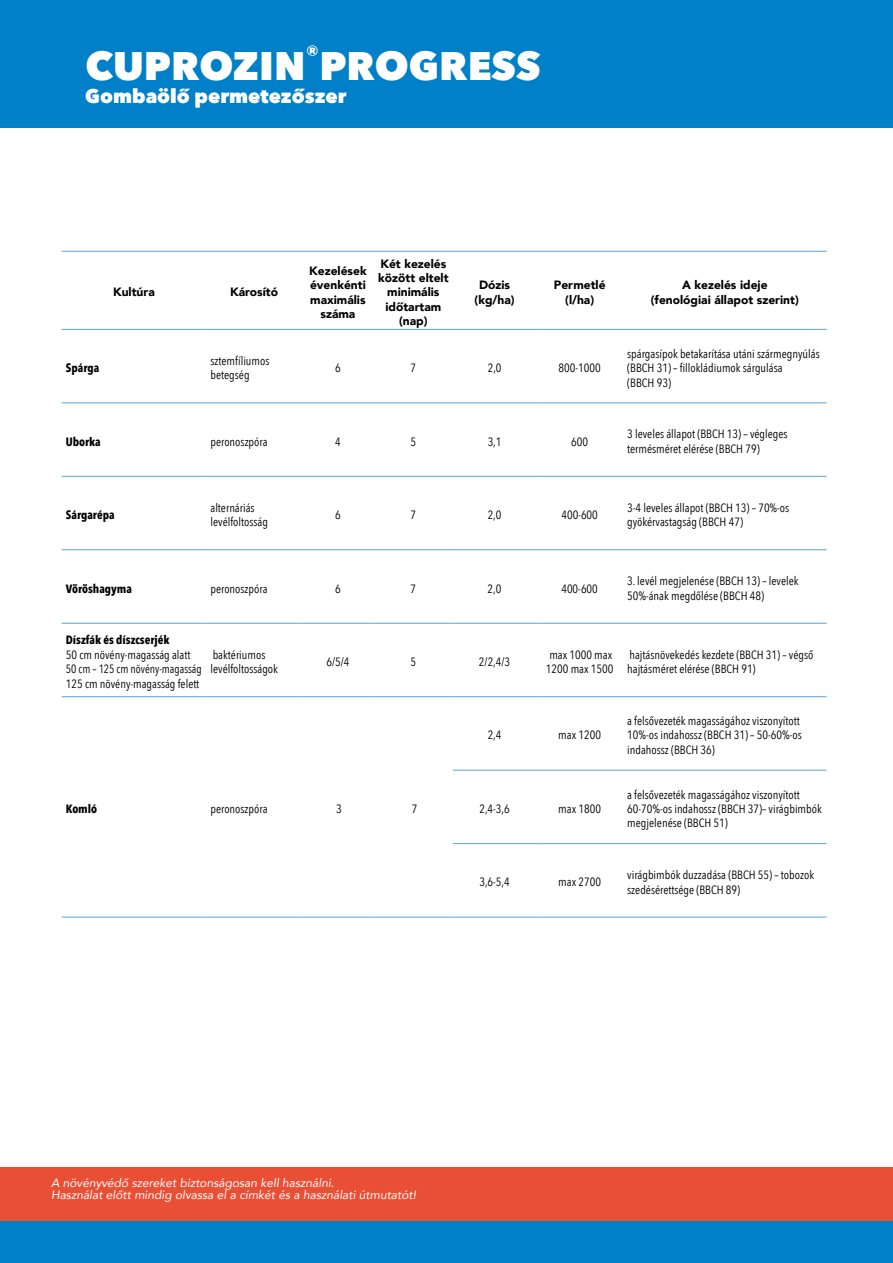
<style>
.page{position:relative;width:893px;height:1263px;background:#fff}
.page>*{position:absolute;margin:0;border:0;box-sizing:border-box;transform-origin:0 0}
.t1{font:800 39.75px "Avenir Next";color:#fff}
.t2{font:800 23.25px "Avenir Next";color:#fff}
.t3{font:800 19.5px "Avenir Next";color:#fff}
.t4{font:12px/14.4px "Avenir Next Condensed";color:#000}
.t5{font:900 12px/14.4px "Avenir";color:#000;text-align:center}
.t6{font:italic 12px/12px "Avenir";color:#fff}
.t7{font:700 12px "Avenir Next Condensed";color:#000}
</style>
<div class="page">
<div style="left:0;top:0;width:893px;height:128px;background:#0080c8"></div>
<div style="left:0;top:1220px;width:893px;height:43px;background:#0080c8"></div>
<div style="left:0;top:1167px;width:893px;height:53px;background:#e94f35"></div>
<hr style="left:62px;top:251px;width:144px;height:1px;background:#59a2d9">
<hr style="left:206px;top:251px;width:96px;height:1px;background:#59a2d9">
<hr style="left:302px;top:251px;width:72px;height:1px;background:#59a2d9">
<hr style="left:374px;top:251px;width:79px;height:1px;background:#59a2d9">
<hr style="left:453px;top:251px;width:83px;height:1px;background:#59a2d9">
<hr style="left:536px;top:251px;width:87px;height:1px;background:#59a2d9">
<hr style="left:623px;top:251px;width:204px;height:1px;background:#59a2d9">
<hr style="left:62px;top:329px;width:144px;height:1px;background:#59a2d9">
<hr style="left:206px;top:329px;width:96px;height:1px;background:#59a2d9">
<hr style="left:302px;top:329px;width:72px;height:1px;background:#59a2d9">
<hr style="left:374px;top:329px;width:79px;height:1px;background:#59a2d9">
<hr style="left:453px;top:329px;width:83px;height:1px;background:#59a2d9">
<hr style="left:536px;top:329px;width:87px;height:1px;background:#59a2d9">
<hr style="left:623px;top:329px;width:204px;height:1px;background:#59a2d9">
<hr style="left:62px;top:402px;width:144px;height:1px;background:#59a2d9">
<hr style="left:206px;top:402px;width:96px;height:1px;background:#59a2d9">
<hr style="left:302px;top:402px;width:72px;height:1px;background:#59a2d9">
<hr style="left:374px;top:402px;width:79px;height:1px;background:#59a2d9">
<hr style="left:453px;top:402px;width:83px;height:1px;background:#59a2d9">
<hr style="left:536px;top:402px;width:87px;height:1px;background:#59a2d9">
<hr style="left:623px;top:402px;width:204px;height:1px;background:#59a2d9">
<hr style="left:62px;top:476px;width:144px;height:1px;background:#59a2d9">
<hr style="left:206px;top:476px;width:96px;height:1px;background:#59a2d9">
<hr style="left:302px;top:476px;width:72px;height:1px;background:#59a2d9">
<hr style="left:374px;top:476px;width:79px;height:1px;background:#59a2d9">
<hr style="left:453px;top:476px;width:83px;height:1px;background:#59a2d9">
<hr style="left:536px;top:476px;width:87px;height:1px;background:#59a2d9">
<hr style="left:623px;top:476px;width:204px;height:1px;background:#59a2d9">
<hr style="left:62px;top:549px;width:144px;height:1px;background:#59a2d9">
<hr style="left:206px;top:549px;width:96px;height:1px;background:#59a2d9">
<hr style="left:302px;top:549px;width:72px;height:1px;background:#59a2d9">
<hr style="left:374px;top:549px;width:79px;height:1px;background:#59a2d9">
<hr style="left:453px;top:549px;width:83px;height:1px;background:#59a2d9">
<hr style="left:536px;top:549px;width:87px;height:1px;background:#59a2d9">
<hr style="left:623px;top:549px;width:204px;height:1px;background:#59a2d9">
<hr style="left:62px;top:623px;width:144px;height:1px;background:#59a2d9">
<hr style="left:206px;top:623px;width:96px;height:1px;background:#59a2d9">
<hr style="left:302px;top:623px;width:72px;height:1px;background:#59a2d9">
<hr style="left:374px;top:623px;width:79px;height:1px;background:#59a2d9">
<hr style="left:453px;top:623px;width:83px;height:1px;background:#59a2d9">
<hr style="left:536px;top:623px;width:87px;height:1px;background:#59a2d9">
<hr style="left:623px;top:623px;width:204px;height:1px;background:#59a2d9">
<hr style="left:62px;top:696px;width:144px;height:1px;background:#59a2d9">
<hr style="left:206px;top:696px;width:96px;height:1px;background:#59a2d9">
<hr style="left:302px;top:696px;width:72px;height:1px;background:#59a2d9">
<hr style="left:374px;top:696px;width:79px;height:1px;background:#59a2d9">
<hr style="left:453px;top:696px;width:83px;height:1px;background:#59a2d9">
<hr style="left:536px;top:696px;width:87px;height:1px;background:#59a2d9">
<hr style="left:623px;top:696px;width:204px;height:1px;background:#59a2d9">
<hr style="left:453px;top:770px;width:83px;height:1px;background:#59a2d9">
<hr style="left:536px;top:770px;width:87px;height:1px;background:#59a2d9">
<hr style="left:623px;top:770px;width:204px;height:1px;background:#59a2d9">
<hr style="left:453px;top:843px;width:83px;height:1px;background:#59a2d9">
<hr style="left:536px;top:843px;width:87px;height:1px;background:#59a2d9">
<hr style="left:623px;top:843px;width:204px;height:1px;background:#59a2d9">
<hr style="left:62px;top:917px;width:144px;height:1px;background:#59a2d9">
<hr style="left:206px;top:917px;width:96px;height:1px;background:#59a2d9">
<hr style="left:302px;top:917px;width:72px;height:1px;background:#59a2d9">
<hr style="left:374px;top:917px;width:79px;height:1px;background:#59a2d9">
<hr style="left:453px;top:917px;width:83px;height:1px;background:#59a2d9">
<hr style="left:536px;top:917px;width:87px;height:1px;background:#59a2d9">
<hr style="left:623px;top:917px;width:204px;height:1px;background:#59a2d9">
<h2 class="t2" style="left:305px;top:39px;width:15px">®</h2>
<h3 class="t3" style="left:85px;top:84px;width:263px">Gombaölő permetezőszer</h3>
<h1 class="t1" style="left:85px;top:41px;width:457px">CUPROZIN PROGRESS</h1>
<p class="t5" style="left:113px;top:285px;width:43px">Kultúra</p>
<p class="t5" style="left:230px;top:285px;width:49px">Károsító</p>
<p class="t5" style="left:309px;top:263px;width:59px">Kezelések évenkénti maximális száma</p>
<p class="t5" style="left:378px;top:256px;width:72px">Két kezelés között eltelt minimális időtartam (nap)</p>
<p class="t5" style="left:475px;top:277px;width:41px">Dózis (kg/ha)</p>
<p class="t5" style="left:554px;top:277px;width:53px">Permetlé (l/ha)</p>
<p class="t5" style="left:651px;top:277px;width:149px">A kezelés ideje (fenológiai állapot szerint)</p>
<p class="t7" style="left:66px;top:361px;width:35px">Spárga</p>
<p class="t4" style="left:210px;top:353px;width:61px">sztemfíliumos betegség</p>
<p class="t4" style="left:335px;top:360px;width:7px">6</p>
<p class="t4" style="left:411px;top:360px;width:7px">7</p>
<p class="t4" style="left:488px;top:360px;width:15px">2,0</p>
<p class="t4" style="left:559px;top:360px;width:44px">800-1000</p>
<p class="t4" style="left:627px;top:346px;width:194px">spárgasípok betakarítása utáni szármegnyúlás (BBCH 31) – fillokládiumok sárgulása<br>(BBCH 93)</p>
<p class="t7" style="left:66px;top:434px;width:36px">Uborka</p>
<p class="t4" style="left:210px;top:434px;width:59px">peronoszpóra</p>
<p class="t4" style="left:335px;top:434px;width:7px">4</p>
<p class="t4" style="left:411px;top:434px;width:7px">5</p>
<p class="t4" style="left:488px;top:434px;width:15px">3,1</p>
<p class="t4" style="left:571px;top:434px;width:18px">600</p>
<p class="t4" style="left:627px;top:426px;width:162px">3 leveles állapot (BBCH 13) – végleges termésméret elérése (BBCH 79)</p>
<p class="t7" style="left:66px;top:507px;width:50px">Sárgarépa</p>
<p class="t4" style="left:210px;top:500px;width:59px">alternáriás levélfoltosság</p>
<p class="t4" style="left:335px;top:507px;width:7px">6</p>
<p class="t4" style="left:411px;top:507px;width:7px">7</p>
<p class="t4" style="left:488px;top:507px;width:15px">2,0</p>
<p class="t4" style="left:561px;top:507px;width:38px">400-600</p>
<p class="t4" style="left:627px;top:500px;width:164px">3-4 leveles állapot (BBCH 13) – 70%-os gyökérvastagság (BBCH 47)</p>
<p class="t7" style="left:66px;top:581px;width:68px">Vöröshagyma</p>
<p class="t4" style="left:210px;top:580px;width:59px">peronoszpóra</p>
<p class="t4" style="left:335px;top:580px;width:7px">6</p>
<p class="t4" style="left:411px;top:580px;width:7px">7</p>
<p class="t4" style="left:488px;top:580px;width:15px">2,0</p>
<p class="t4" style="left:561px;top:580px;width:38px">400-600</p>
<p class="t4" style="left:627px;top:573px;width:173px">3. levél megjelenése (BBCH 13) – levelek<br>50%-ának megdőlése (BBCH 48)</p>
<p class="t7" style="left:66px;top:633px;width:105px">Díszfák és díszcserjék</p>
<p class="t4" style="left:66px;top:647px;width:137px">50 cm növény-magasság alatt<br>50 cm – 125 cm növény-magasság<br>125 cm növény-magasság felett</p>
<p class="t4" style="left:210px;top:647px;width:69px">baktériumos levélfoltosságok</p>
<p class="t4" style="left:326px;top:654px;width:25px">6/5/4</p>
<p class="t4" style="left:411px;top:654px;width:7px">5</p>
<p class="t4" style="left:479px;top:654px;width:33px">2/2,4/3</p>
<p class="t4" style="left:546px;top:647px;width:69px">max 1000 max<br>1200 max 1500</p>
<p class="t4" style="left:627px;top:647px;width:188px">hajtásnövekedés kezdete (BBCH 31) – végső hajtásméret elérése (BBCH 91)</p>
<p class="t7" style="left:66px;top:801px;width:33px">Komló</p>
<p class="t4" style="left:210px;top:801px;width:59px">peronoszpóra</p>
<p class="t4" style="left:336px;top:801px;width:7px">3</p>
<p class="t4" style="left:412px;top:801px;width:7px">7</p>
<p class="t4" style="left:488px;top:727px;width:15px">2,4</p>
<p class="t4" style="left:558px;top:727px;width:44px">max 1200</p>
<p class="t4" style="left:479px;top:801px;width:32px">2,4-3,6</p>
<p class="t4" style="left:558px;top:801px;width:44px">max 1800</p>
<p class="t4" style="left:627px;top:713px;width:176px">a felsővezeték magasságához viszonyított<br>10%-os indahossz (BBCH 31) – 50-60%-os indahossz (BBCH 36)</p>
<p class="t4" style="left:627px;top:786px;width:196px">a felsővezeték magasságához viszonyított<br>60-70%-os indahossz (BBCH 37)– virágbimbók megjelenése (BBCH 51)</p>
<p class="t4" style="left:479px;top:874px;width:32px">3,6-5,4</p>
<p class="t4" style="left:558px;top:874px;width:44px">max 2700</p>
<p class="t4" style="left:627px;top:867px;width:188px">virágbimbók duzzadása (BBCH 55) – tobozok szedésérettsége (BBCH 89)</p>
<p class="t6" style="left:51px;top:1177px;width:367px">A növényvédő szereket biztonságosan kell használni.<br>Használat előtt mindig olvassa el a címkét és a használati útmutatót!</p>
</div>
